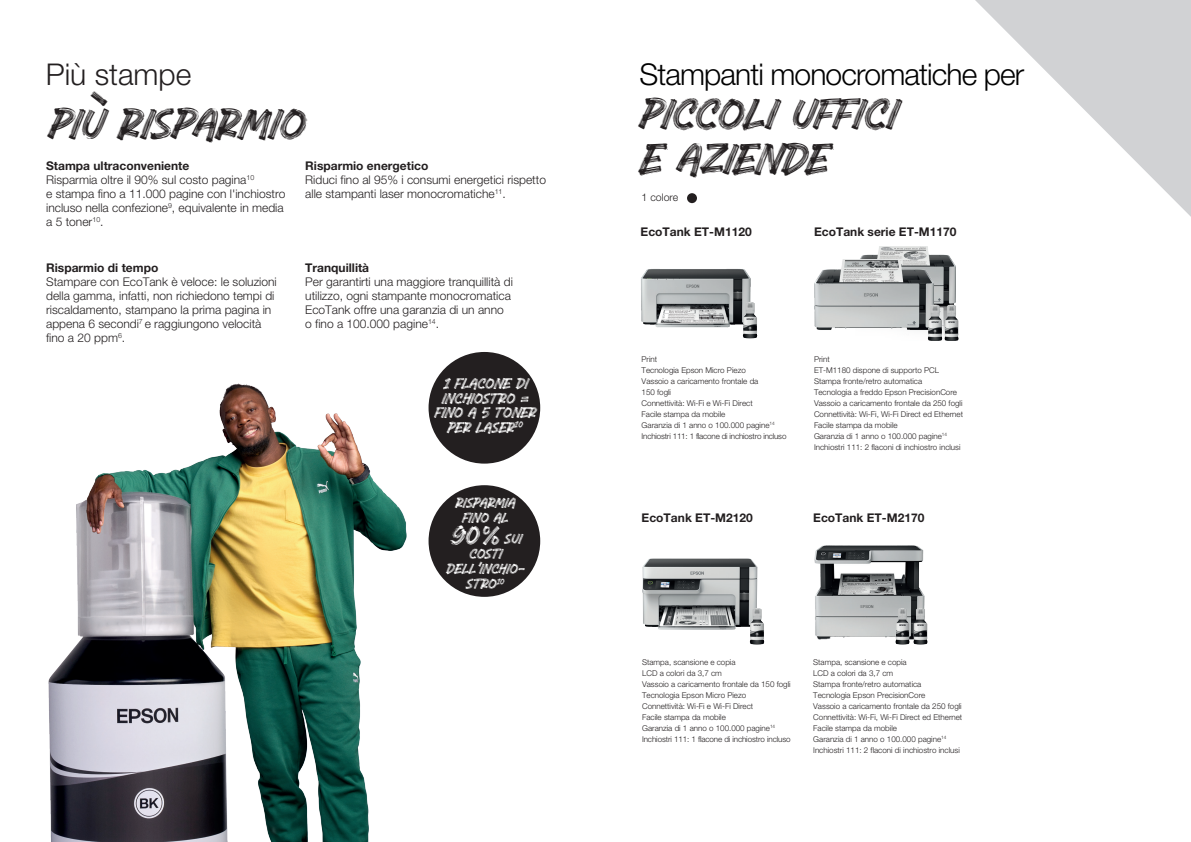
<style>
.page{position:relative;width:1191px;height:842px;background:#fff}
.page>*{position:absolute;margin:0;border:0;box-sizing:border-box;transform-origin:0 0}
.t1{font:36.7px/45px "Briche";color:#231f20}
.t2{font:300 30px "Helvetica Neue LT";letter-spacing:-.03em;color:#000}
.t3{font:300 30px "Helvetica Neue LT";color:#231f20}
.INTRO{font:22px "Briche";color:#fff}
.INTRO-2{font:12.7px/14.6px "Briche";color:#fff;text-align:center}
.t4{font:300 12px/14px "Helvetica Neue LT";color:#231f20}
.t5{font:700 12px "Helvetica Neue LT";color:#231f20}
.INTRO-3{font:12px/15px "Briche";color:#fff;text-align:center}
.COLOUR{font:300 10.5px "Helvetica Neue LT";color:#231f20}
.t6{font:300 8px/11px "Helvetica Neue LT";color:#231f20}
.t7{font:300 8px "Helvetica Neue LT";letter-spacing:-.02em;color:#231f20}
.s1{font-size:12px}
</style>
<div class="page">
<svg style="left:975px;top:0;width:216px;height:217px"></svg>
<img style="left:855px;top:247px;width:101px;height:92px">
<img style="left:814px;top:546px;width:110px;height:93px">
<img style="left:815px;top:260px;width:118px;height:76px">
<img style="left:928px;top:304px;width:14px;height:37px">
<img style="left:944px;top:304px;width:14px;height:37px">
<img style="left:895px;top:608px;width:14px;height:37px">
<img style="left:913px;top:608px;width:14px;height:37px">
<img style="left:641px;top:269px;width:114px;height:70px">
<img style="left:743px;top:302px;width:14px;height:36px">
<img style="left:642px;top:558px;width:115px;height:72px">
<img style="left:750px;top:608px;width:14px;height:37px">
<img style="left:48px;top:383px;width:384px;height:459px">
<div style="left:687px;top:193px;width:10px;height:10px;background:#231f20;border-radius:50%"></div>
<div style="left:428px;top:352px;width:112px;height:112px;background:#231f20;border-radius:50%"></div>
<div style="left:428px;top:485px;width:112px;height:112px;background:#231f20;border-radius:50%"></div>
<p class="t3" style="left:46px;top:55px;width:147px">Più stampe</p>
<p class="t1" style="left:46px;top:100px;width:258px">PIÙ RISPARMIO</p>
<p class="t5" style="left:46px;top:158px;width:145px">Stampa ultraconveniente</p>
<p class="t4" style="left:46px;top:172px;width:241px">Risparmia oltre il 90% sul costo pagina<sup>10<br></sup>e stampa fino a 11.000 pagine con l'inchiostro incluso nella confezione<sup>9</sup>, equivalente in media a 5 toner<sup>10</sup>.</p>
<p class="t5" style="left:46px;top:260px;width:114px">Risparmio di tempo</p>
<p class="t4" style="left:46px;top:274px;width:232px">Stampare con EcoTank è veloce: le soluzioni della gamma, infatti, non richiedono tempi di riscaldamento, stampano la prima pagina in appena 6 secondi<sup>7</sup> e raggiungono velocità fino a 20 ppm<sup>6</sup>.</p>
<p class="t5" style="left:305px;top:158px;width:125px">Risparmio energetico</p>
<p class="t4" style="left:305px;top:172px;width:242px">Riduci fino al 95% i consumi energetici rispetto alle stampanti laser monocromatiche<sup>11</sup>.</p>
<p class="t5" style="left:305px;top:260px;width:65px">Tranquillità</p>
<p class="t4" style="left:305px;top:274px;width:209px">Per garantirti una maggiore tranquillità di utilizzo, ogni stampante monocromatica EcoTank offre una garanzia di un anno o fino a 100.000 pagine<sup>14</sup>.</p>
<p class="INTRO-2" style="left:433px;top:376px;width:103px">1 FLACONE DI<br>INCHIOSTRO =<br>FINO A 5 TONER<br>PER LASER<sup>10</sup></p>
<p class="INTRO-3" style="left:454px;top:494px;width:61px">RISPARMIA<br>FINO AL</p>
<p class="INTRO" style="left:448px;top:515px;width:74px">90% <span class="s1">SUI</span></p>
<p class="INTRO-3" style="left:445px;top:545px;width:81px">COSTI<br>DELL'INCHIO-<br>STRO<sup>10</sup></p>
<p class="t2" style="left:639px;top:55px;width:386px">Stampanti monocromatiche per</p>
<p class="t1" style="left:637px;top:90px;width:258px">PICCOLI UFFICI<br>E AZIENDE</p>
<p class="COLOUR" style="left:641px;top:191px;width:38px">1 colore</p>
<p class="t5" style="left:640px;top:224px;width:113px">EcoTank ET-M1120</p>
<p class="t5" style="left:814px;top:224px;width:144px">EcoTank serie ET-M1170</p>
<p class="t6" style="left:641px;top:354px;width:17px">Print</p>
<p class="t6" style="left:641px;top:365px;width:106px">Tecnologia Epson Micro Piezo</p>
<p class="t6" style="left:641px;top:376px;width:118px">Vassoio a caricamento frontale da<br>150 fogli</p>
<p class="t6" style="left:641px;top:398px;width:113px">Connettività: Wi-Fi e Wi-Fi Direct</p>
<p class="t6" style="left:641px;top:409px;width:85px">Facile stampa da mobile</p>
<p class="t6" style="left:641px;top:420px;width:135px">Garanzia di 1 anno o 100.000 pagine<sup>14</sup></p>
<p class="t7" style="left:641px;top:431px;width:146px">Inchiostri 111: 1 flacone di inchiostro incluso</p>
<p class="t5" style="left:641px;top:510px;width:113px">EcoTank ET-M2120</p>
<p class="t6" style="left:814px;top:354px;width:17px">Print</p>
<p class="t6" style="left:814px;top:365px;width:127px">ET-M1180 dispone di supporto PCL</p>
<p class="t6" style="left:814px;top:376px;width:110px">Stampa fronte/retro automatica</p>
<p class="t6" style="left:814px;top:387px;width:145px">Tecnologia a freddo Epson PrecisionCore</p>
<p class="t6" style="left:814px;top:398px;width:150px">Vassoio a caricamento frontale da 250 fogli</p>
<p class="t6" style="left:814px;top:409px;width:151px">Connettività: Wi-Fi, Wi-Fi Direct ed Ethernet</p>
<p class="t6" style="left:814px;top:420px;width:85px">Facile stampa da mobile</p>
<p class="t6" style="left:814px;top:431px;width:135px">Garanzia di 1 anno o 100.000 pagine<sup>14</sup></p>
<p class="t6" style="left:814px;top:442px;width:148px">Inchiostri 111: 2 flaconi di inchiostro inclusi</p>
<p class="t5" style="left:813px;top:510px;width:113px">EcoTank ET-M2170</p>
<p class="t6" style="left:642px;top:656px;width:95px">Stampa, scansione e copia</p>
<p class="t6" style="left:642px;top:667px;width:81px">LCD a colori da 3,7 cm</p>
<p class="t6" style="left:642px;top:678px;width:150px">Vassoio a caricamento frontale da 150 fogli</p>
<p class="t6" style="left:642px;top:689px;width:106px">Tecnologia Epson Micro Piezo</p>
<p class="t6" style="left:642px;top:700px;width:113px">Connettività: Wi-Fi e Wi-Fi Direct</p>
<p class="t6" style="left:642px;top:711px;width:85px">Facile stampa da mobile</p>
<p class="t6" style="left:642px;top:722px;width:135px">Garanzia di 1 anno o 100.000 pagine<sup>14</sup></p>
<p class="t6" style="left:642px;top:733px;width:150px">Inchiostri 111: 1 flacone di inchiostro incluso</p>
<p class="t6" style="left:813px;top:656px;width:95px">Stampa, scansione e copia</p>
<p class="t6" style="left:813px;top:667px;width:81px">LCD a colori da 3,7 cm</p>
<p class="t6" style="left:813px;top:678px;width:110px">Stampa fronte/retro automatica</p>
<p class="t6" style="left:813px;top:689px;width:114px">Tecnologia Epson PrecisionCore</p>
<p class="t6" style="left:813px;top:700px;width:150px">Vassoio a caricamento frontale da 250 fogli</p>
<p class="t6" style="left:813px;top:711px;width:151px">Connettività: Wi-Fi, Wi-Fi Direct ed Ethernet</p>
<p class="t6" style="left:813px;top:722px;width:85px">Facile stampa da mobile</p>
<p class="t6" style="left:813px;top:733px;width:135px">Garanzia di 1 anno o 100.000 pagine<sup>14</sup></p>
<p class="t6" style="left:813px;top:744px;width:148px">Inchiostri 111: 2 flaconi di inchiostro inclusi</p>
</div>
